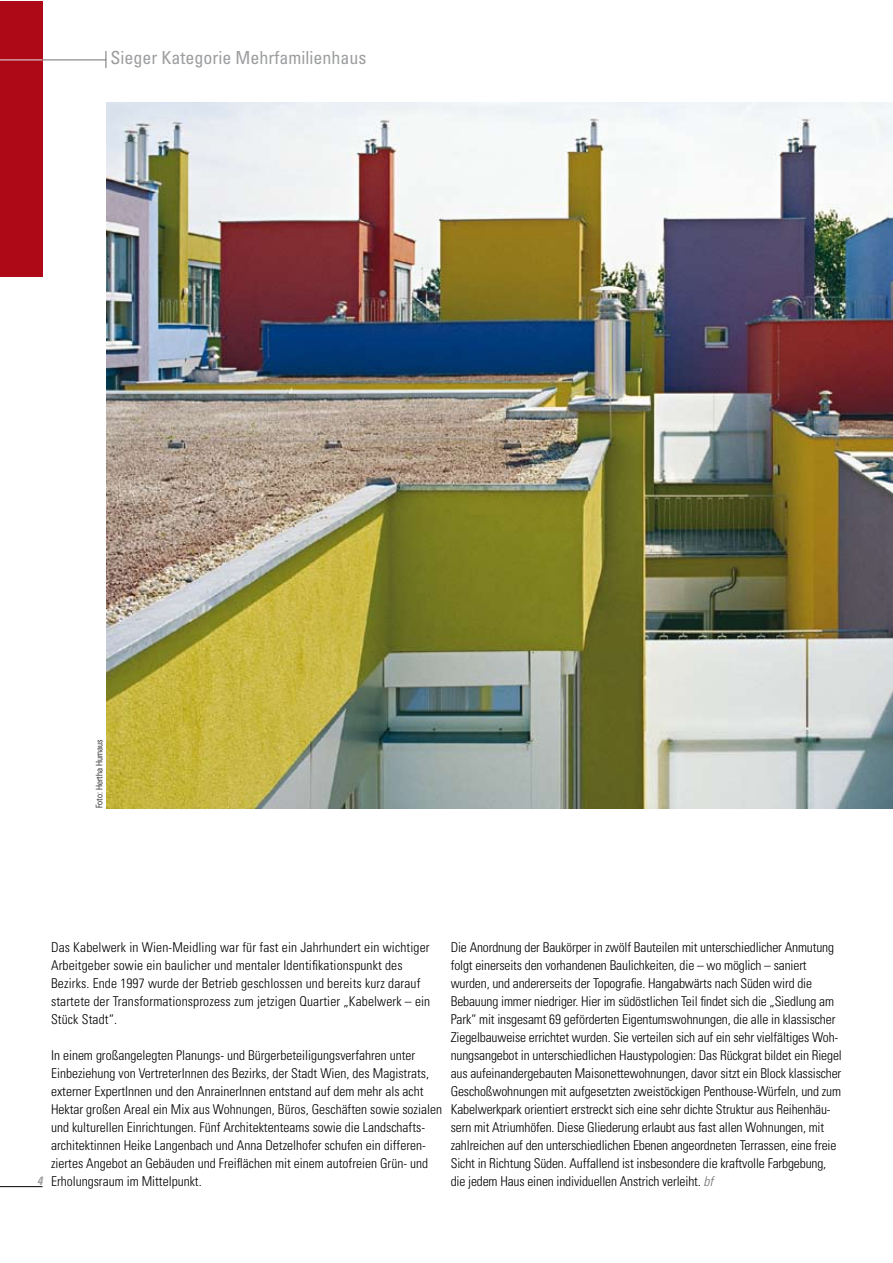
<style>
.page{position:relative;width:893px;height:1263px;background:#fff}
.page>*{position:absolute;margin:0;border:0;box-sizing:border-box;transform-origin:0 0}
.t1{font:condensed 18px "Univers LT Std";color:#9c9d9f}
.t2{font:300 condensed 13.5px/18px "Univers LT Std";letter-spacing:-.01em;color:#000}
.t3{font:300 condensed 13.5px/18px "Univers LT Std";letter-spacing:.01em;color:#000}
.t4{font:italic 700 condensed 12px "Univers LT Std";color:#9c9d9f}
.t5{font:300 condensed 9px "Univers LT Std";color:#000}
.s1{font-style:italic;color:#707173}
</style>
<div class="page">
<div style="left:0;top:1px;width:43px;height:275px;background:#ae0917"></div>
<hr style="left:0;top:60px;width:43px;height:1px;background:#e3e4e4">
<hr style="left:43px;top:60px;width:63px;height:1px;background:#707173">
<svg style="left:106px;top:51px;width:1px;height:17px"></svg>
<hr style="left:0;top:1186px;width:43px;height:1px;background:#000">
<img style="left:106px;top:102px;width:786px;height:706px">
<h1 class="t1" style="left:111px;top:46px;width:257px">Sieger Kategorie Mehrfamilienhaus</h1>
<p class="t5" style="left:94px;top:808px;width:70px;rotate:-90deg">Foto: Hertha Hurnaus</p>
<p class="t3" style="left:51px;top:939px;width:381px">Das Kabelwerk in Wien-Meidling war für fast ein Jahrhundert ein wichtiger Arbeitgeber sowie ein baulicher und mentaler Identifikationspunkt des Bezirks. Ende 1997 wurde der Betrieb geschlossen und bereits kurz darauf startete der Transformationsprozess zum jetzigen Quartier „Kabelwerk – ein Stück Stadt“.</p>
<p class="t2" style="left:51px;top:1047px;width:393px">In einem großangelegten Planungs- und Bürgerbeteiligungsverfahren unter Einbeziehung von VertreterInnen des Bezirks, der Stadt Wien, des Magistrats, externer ExpertInnen und den AnrainerInnen entstand auf dem mehr als acht Hektar großen Areal ein Mix aus Wohnungen, Büros, Geschäften sowie sozialen und kulturellen Einrichtungen. Fünf Architektenteams sowie die Landschafts&shy;architektinnen Heike Langenbach und Anna Detzelhofer schufen ein differen&shy;ziertes Angebot an Gebäuden und Freiflächen mit einem autofreien Grün- und Erholungsraum im Mittelpunkt.</p>
<p class="t4" style="left:37px;top:1173px;width:7px">4</p>
<p class="t2" style="left:451px;top:939px;width:393px">Die Anordnung der Baukörper in zwölf Bauteilen mit unterschiedlicher Anmutung folgt einerseits den vorhandenen Baulichkeiten, die – wo möglich – saniert wurden, und andererseits der Topografie. Hangabwärts nach Süden wird die Bebauung immer niedriger. Hier im südöstlichen Teil findet sich die „Siedlung am Park“ mit insgesamt 69 geförderten Eigentumswohnungen, die alle in klassischer Ziegelbauweise errichtet wurden. Sie verteilen sich auf ein sehr vielfältiges Woh&shy;nungsangebot in unterschiedlichen Haustypologien: Das Rückgrat bildet ein Riegel aus aufeinandergebauten Maisonettewohnungen, davor sitzt ein Block klassischer Geschoßwohnungen mit aufgesetzten zweistöckigen Penthouse-Würfeln, und zum Kabelwerkpark orientiert erstreckt sich eine sehr dichte Struktur aus Reihenhäu&shy;sern mit Atriumhöfen. Diese Gliederung erlaubt aus fast allen Wohnungen, mit zahlreichen auf den unterschiedlichen Ebenen angeordneten Terrassen, eine freie Sicht in Richtung Süden. Auffallend ist insbesondere die kraftvolle Farbgebung, die jedem Haus einen individuellen Anstrich verleiht. <span class="s1">bf</span></p>
</div>
